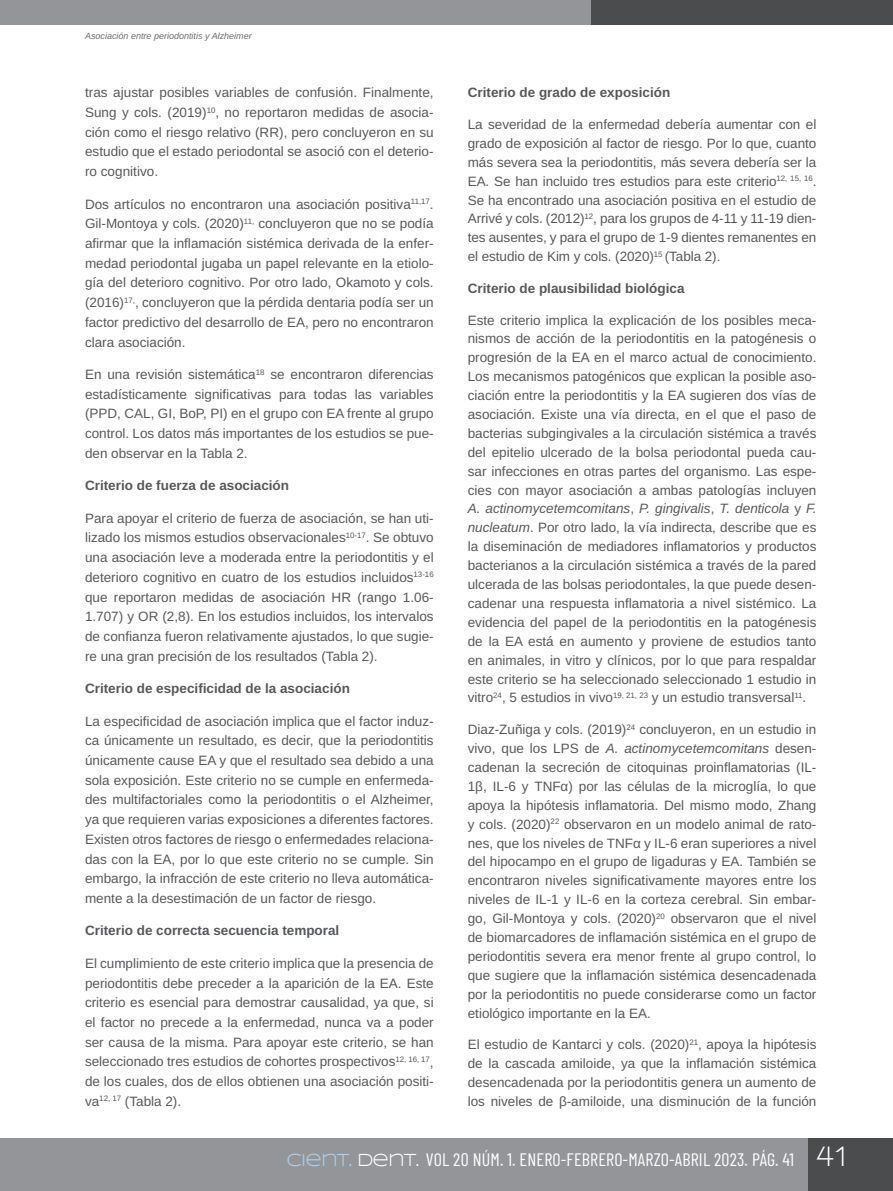
<style>
.page{position:relative;width:893px;height:1191px;background:#fff}
.page>*{position:absolute;margin:0;border:0;box-sizing:border-box;transform-origin:0 0}
.t1{font:18px "Barlow Condensed";letter-spacing:.01em;color:#fff}
.t2{font:13.5px/18.9px "Arimo";color:#57585a;text-align:justify}
.t3{font:700 13.5px "Arimo";color:#57585a}
.t4{font:italic 9px "Arimo";color:#6c6d70}
.s1{font-style:italic}
.s2{font-family:"Syncopate";color:#add2ed}
.s3{font-family:"Syncopate"}
.s4{font-family:"Walkway";font-weight:700;font-size:30px}
</style>
<div class="page">
<div style="left:0;top:1138px;width:893px;height:53px;background:#939598"></div>
<div style="left:808px;top:1138px;width:85px;height:53px;background:#4b4c4d"></div>
<div style="left:0;top:0;width:893px;height:25px;background:#939598"></div>
<div style="left:591px;top:0;width:302px;height:25px;background:#4b4c4d"></div>
<p class="t4" style="left:85px;top:29px;width:168px">Asociación entre periodontitis y Alzheimer</p>
<p class="t2" style="left:85px;top:83px;width:350px;line-height:19.6px">tras ajustar posibles variables de confusión. Finalmente, Sung y cols. (2019)<sup>10</sup>, no reportaron medidas de asocia&shy;ción como el riesgo relativo (RR), pero concluyeron en su estudio que el estado periodontal se asoció con el deterio&shy;ro cognitivo.</p>
<p class="t2" style="left:85px;top:194px;width:350px;line-height:19.6px">Dos artículos no encontraron una asociación positiva<sup>11,17</sup>.<br>Gil-Montoya y cols. (2020)<sup>11,</sup> concluyeron que no se podía afirmar que la inflamación sistémica derivada de la enfer&shy;medad periodontal jugaba un papel relevante en la etiolo&shy;gía del deterioro cognitivo. Por otro lado, Okamoto y cols. (2016)<sup>17,</sup>, concluyeron que la pérdida dentaria podía ser un factor predictivo del desarrollo de EA, pero no encontraron clara asociación.</p>
<p class="t2" style="left:85px;top:365px;width:350px;line-height:19.6px">En una revisión sistemática<sup>18</sup> se encontraron diferencias estadísticamente significativas para todas las variables (PPD, CAL, GI, BoP, PI) en el grupo con EA frente al grupo control. Los datos más importantes de los estudios se pue&shy;den observar en la Tabla 2.</p>
<p class="t3" style="left:85px;top:476px;width:206px">Criterio de fuerza de asociación</p>
<p class="t2" style="left:85px;top:508px;width:350px;line-height:19.6px">Para apoyar el criterio de fuerza de asociación, se han uti&shy;lizado los mismos estudios observacionales<sup>10-17</sup>. Se obtuvo una asociación leve a moderada entre la periodontitis y el deterioro cognitivo en cuatro de los estudios incluidos<sup>13-16 </sup>que reportaron medidas de asociación HR (rango 1.06- 1.707) y OR (2,8). En los estudios incluidos, los intervalos de confianza fueron relativamente ajustados, lo que sugie&shy;re una gran precisión de los resultados (Tabla 2).</p>
<p class="t3" style="left:85px;top:679px;width:266px">Criterio de especificidad de la asociación</p>
<p class="t2" style="left:85px;top:711px;width:350px;line-height:19.6px">La especificidad de asociación implica que el factor induz&shy;ca únicamente un resultado, es decir, que la periodontitis únicamente cause EA y que el resultado sea debido a una sola exposición. Este criterio no se cumple en enfermeda&shy;des multifactoriales como la periodontitis o el Alzheimer, ya que requieren varias exposiciones a diferentes factores.<br>Existen otros factores de riesgo o enfermedades relaciona&shy;das con la EA, por lo que este criterio no se cumple. Sin embargo, la infracción de este criterio no lleva automática&shy;mente a la desestimación de un factor de riesgo.</p>
<p class="t3" style="left:85px;top:921px;width:256px">Criterio de correcta secuencia temporal</p>
<p class="t2" style="left:85px;top:953px;width:350px;line-height:19.6px">El cumplimiento de este criterio implica que la presencia de periodontitis debe preceder a la aparición de la EA. Este criterio es esencial para demostrar causalidad, ya que, si el factor no precede a la enfermedad, nunca va a poder ser causa de la misma. Para apoyar este criterio, se han seleccionado tres estudios de cohortes prospectivos<sup>12,</sup> <sup>16,</sup> <sup>17</sup>, de los cuales, dos de ellos obtienen una asociación positi&shy;va<sup>12,</sup> <sup>17</sup> (Tabla 2).</p>
<p class="t3" style="left:468px;top:83px;width:204px">Criterio de grado de exposición</p>
<p class="t2" style="left:468px;top:115px;width:350px">La severidad de la enfermedad debería aumentar con el grado de exposición al factor de riesgo. Por lo que, cuanto más severa sea la periodontitis, más severa debería ser la EA. Se han incluido tres estudios para este criterio<sup>12,</sup> <sup>15,</sup> <sup>16</sup>.<br>Se ha encontrado una asociación positiva en el estudio de Arrivé y cols. (2012)<sup>12</sup>, para los grupos de 4-11 y 11-19 dien&shy;tes ausentes, y para el grupo de 1-9 dientes remanentes en el estudio de Kim y cols. (2020)<sup>15</sup> (Tabla 2).</p>
<p class="t3" style="left:468px;top:279px;width:218px">Criterio de plausibilidad biológica</p>
<p class="t2" style="left:468px;top:311px;width:350px">Este criterio implica la explicación de los posibles meca&shy;nismos de acción de la periodontitis en la patogénesis o progresión de la EA en el marco actual de conocimiento.<br>Los mecanismos patogénicos que explican la posible aso&shy;ciación entre la periodontitis y la EA sugieren dos vías de asociación. Existe una vía directa, en el que el paso de bacterias subgingivales a la circulación sistémica a través del epitelio ulcerado de la bolsa periodontal pueda cau&shy;sar infecciones en otras partes del organismo. Las espe&shy;cies con mayor asociación a ambas patologías incluyen <span class="s1">A. actinomycetemcomitans</span>, <span class="s1">P. gingivalis</span>, <span class="s1">T. denticola</span> y <span class="s1">F. nucleatum</span>. Por otro lado, la vía indirecta, describe que es la diseminación de mediadores inflamatorios y productos bacterianos a la circulación sistémica a través de la pared ulcerada de las bolsas periodontales, la que puede desen&shy;cadenar una respuesta inflamatoria a nivel sistémico. La evidencia del papel de la periodontitis en la patogénesis de la EA está en aumento y proviene de estudios tanto en animales, in vitro y clínicos, por lo que para respaldar este criterio se ha seleccionado seleccionado 1 estudio in vitro<sup>24</sup>, 5 estudios in vivo<sup>19,</sup> <sup>21,</sup> <sup>23</sup> y un estudio transversal<sup>11</sup>.</p>
<p class="t2" style="left:468px;top:720px;width:350px">Diaz-Zuñiga y cols. (2019)<sup>24</sup> concluyeron, en un estudio in vivo, que los LPS de <span class="s1">A. actinomycetemcomitans</span> desen&shy;cadenan la secreción de citoquinas proinflamatorias (IL-1β, IL-6 y TNFα) por las células de la microglía, lo que apoya la hipótesis inflamatoria. Del mismo modo, Zhang y cols. (2020)<sup>22</sup> observaron en un modelo animal de rato&shy;nes, que los niveles de TNFα y IL-6 eran superiores a nivel del hipocampo en el grupo de ligaduras y EA. También se encontraron niveles significativamente mayores entre los niveles de IL-1 y IL-6 en la corteza cerebral. Sin embar&shy;go, Gil-Montoya y cols. (2020)<sup>20</sup> observaron que el nivel de biomarcadores de inflamación sistémica en el grupo de periodontitis severa era menor frente al grupo control, lo que sugiere que la inflamación sistémica desencadenada por la periodontitis no puede considerarse como un factor etiológico importante en la EA.</p>
<p class="t2" style="left:468px;top:1035px;width:350px">El estudio de Kantarci y cols. (2020)<sup>21</sup>, apoya la hipótesis de la cascada amiloide, ya que la inflamación sistémica desencadenada por la periodontitis genera un aumento de los niveles de β-amiloide, una disminución de la función</p>
<h1 class="t1" style="left:287px;top:1146px;width:561px"><span class="s2">CIENT.</span> <span class="s3">DENT.</span> VOL 20 NÚM. 1. ENERO-FEBRERO-MARZO-ABRIL 2023. PÁG. 41 <span class="s4">41</span></h1>
</div>
